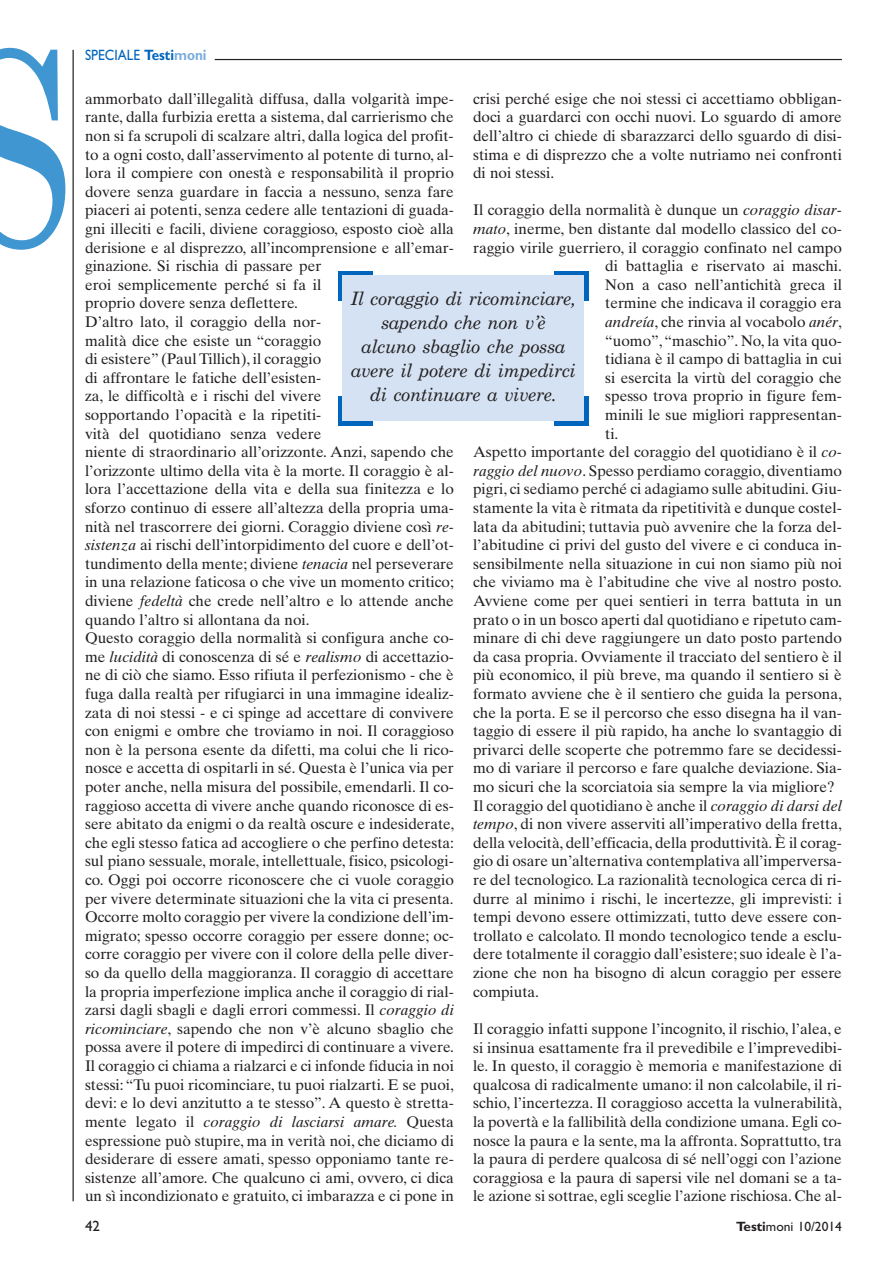
<style>
.page{position:relative;width:893px;height:1263px;background:#fff}
.page>*{position:absolute;margin:0;border:0;box-sizing:border-box;transform-origin:0 0}
.t1{font:italic 18.45px/24px "Century Schoolbook";letter-spacing:-.015em;color:#231f20;text-align:center}
.t2{font:15.3px/18.6px "Times Ten";color:#231f20;text-align:justify}
.t3{font:15px "Gill Sans";color:#0065bd;scale:.9 1}
.t4{font:15px "Gill Sans";color:#231f20}
.t5{font:13.5px "Gill Sans";color:#231f20}
.s1{font-weight:700}
.s2{font-weight:700;color:#7aacdc}
.s3{font-style:italic}
</style>
<div class="page">
<hr style="left:215px;top:59px;width:627px;height:1px;background:#231f20">
<hr style="left:73px;top:50px;width:1px;height:1151px;background:#231f20">
<svg style="left:0;top:48px;width:65px;height:202px"></svg>
<div style="left:554px;top:396px;width:35px;height:30px;background:#0065bd"></div>
<div style="left:338px;top:396px;width:35px;height:30px;background:#0065bd"></div>
<div style="left:554px;top:271px;width:35px;height:30px;background:#0065bd"></div>
<div style="left:338px;top:271px;width:35px;height:30px;background:#0065bd"></div>
<div style="left:342px;top:275px;width:242px;height:146px;background:#d4e2f3"></div>
<p class="t3" style="left:85px;top:50px;width:137px">SPECIALE <span class="s1">Testi</span><span class="s2">moni</span></p>
<p class="t2" style="left:85px;top:91px;width:371px;text-align:left">ammorbato dall’illegalità diffusa, dalla volgarità impe&shy;rante, dalla furbizia eretta a sistema, dal carrierismo che non si fa scrupoli di scalzare altri, dalla logica del profit&shy;to a ogni costo, dall’asservimento al potente di turno, al&shy;lora il compiere con onestà e responsabilità il proprio dovere senza guardare in faccia a nessuno, senza fare piaceri ai potenti, senza cedere alle tentazioni di guada&shy;gni illeciti e facili, diviene coraggioso, esposto cioè alla derisione e al disprezzo, all’incomprensione e all’emar&shy;ginazione. Si rischia di passare per<br>eroi semplicemente perché si fa il<br>proprio dovere senza deflettere.<br>D’altro lato, il coraggio della nor-<br>malità dice che esiste un “coraggio<br>di esistere” (Paul Tillich), il coraggio<br>di affrontare le fatiche dell’esisten-<br>za, le difficoltà e i rischi del vivere<br>sopportando l’opacità e la ripetiti-<br>vità del quotidiano senza vedere<br>niente di straordinario all’orizzonte. Anzi, sapendo che l’orizzonte ultimo della vita è la morte. Il coraggio è al&shy;lora l’accettazione della vita e della sua finitezza e lo sforzo continuo di essere all’altezza della propria uma&shy;nità nel trascorrere dei giorni. Coraggio diviene così <span class="s3">re&shy;sistenza</span> ai rischi dell’intorpidimento del cuore e dell’ot&shy;tundimento della mente; diviene <span class="s3">tenacia</span> nel perseverare in una relazione faticosa o che vive un momento critico; diviene <span class="s3">fedeltà</span> che crede nell’altro e lo attende anche quando l’altro si allontana da noi.<br>Questo coraggio della normalità si configura anche co&shy;me <span class="s3">lucidità</span> di conoscenza di sé e <span class="s3">realismo</span> di accettazio&shy;ne di ciò che siamo. Esso rifiuta il perfezionismo - che è fuga dalla realtà per rifugiarci in una immagine idealiz&shy;zata di noi stessi - e ci spinge ad accettare di convivere con enigmi e ombre che troviamo in noi. Il coraggioso non è la persona esente da difetti, ma colui che li rico&shy;nosce e accetta di ospitarli in sé. Questa è l’unica via per poter anche, nella misura del possibile, emendarli. Il co&shy;raggioso accetta di vivere anche quando riconosce di es&shy;sere abitato da enigmi o da realtà oscure e indesiderate, che egli stesso fatica ad accogliere o che perfino detesta: sul piano sessuale, morale, intellettuale, fisico, psicologi&shy;co. Oggi poi occorre riconoscere che ci vuole coraggio per vivere determinate situazioni che la vita ci presenta.<br>Occorre molto coraggio per vivere la condizione dell’im&shy;migrato; spesso occorre coraggio per essere donne; oc&shy;corre coraggio per vivere con il colore della pelle diver&shy;so da quello della maggioranza. Il coraggio di accettare la propria imperfezione implica anche il coraggio di rial&shy;zarsi dagli sbagli e dagli errori commessi. Il <span class="s3">coraggio di ricominciare</span>, sapendo che non v’è alcuno sbaglio che possa avere il potere di impedirci di continuare a vivere.<br>Il coraggio ci chiama a rialzarci e ci infonde fiducia in noi stessi: “Tu puoi ricominciare, tu puoi rialzarti. E se puoi, devi: e lo devi anzitutto a te stesso”. A questo è stretta&shy;mente legato il <span class="s3">coraggio di lasciarsi amare.</span> Questa espressione può stupire, ma in verità noi, che diciamo di desiderare di essere amati, spesso opponiamo tante re&shy;sistenze all’amore. Che qualcuno ci ami, ovvero, ci dica un sì incondizionato e gratuito, ci imbarazza e ci pone in</p>
<p class="t2" style="left:473px;top:91px;width:370px">crisi perché esige che noi stessi ci accettiamo obbligan&shy;doci a guardarci con occhi nuovi. Lo sguardo di amore dell’altro ci chiede di sbarazzarci dello sguardo di disi&shy;stima e di disprezzo che a volte nutriamo nei confronti di noi stessi.</p>
<p class="t2" style="left:473px;top:202px;width:370px">Il coraggio della normalità è dunque un <span class="s3">coraggio disar-</span></p>
<p class="t2" style="left:473px;top:221px;width:370px"><span class="s3">mato</span>, inerme, ben distante dal modello classico del co-</p>
<p class="t2" style="left:473px;top:240px;width:370px">raggio virile guerriero, il coraggio confinato nel campo</p>
<p class="t2" style="left:605px;top:258px;width:238px">di battaglia e riservato ai maschi.</p>
<p class="t2" style="left:605px;top:277px;width:238px">Non a caso nell’antichità greca il</p>
<p class="t2" style="left:605px;top:295px;width:238px">termine che indicava il coraggio era</p>
<p class="t2" style="left:605px;top:314px;width:238px"><span class="s3">andreía</span>, che rinvia al vocabolo <span class="s3">anér</span>,</p>
<p class="t2" style="left:605px;top:333px;width:238px">“uomo”, “maschio”. No, la vita quo-</p>
<p class="t2" style="left:605px;top:351px;width:238px">tidiana è il campo di battaglia in cui</p>
<p class="t2" style="left:605px;top:370px;width:238px">si esercita la virtù del coraggio che</p>
<p class="t2" style="left:605px;top:388px;width:238px">spesso trova proprio in figure fem-</p>
<p class="t2" style="left:605px;top:407px;width:238px">minili le sue migliori rappresentan-</p>
<p class="t2" style="left:605px;top:426px;width:15px">ti.</p>
<p class="t2" style="left:473px;top:444px;width:370px">Aspetto importante del coraggio del quotidiano è il <span class="s3">co-</span></p>
<p class="t2" style="left:473px;top:463px;width:370px"><span class="s3">raggio del nuovo</span>. Spesso perdiamo coraggio, diventiamo</p>
<p class="t2" style="left:473px;top:481px;width:370px">pigri, ci sediamo perché ci adagiamo sulle abitudini. Giu-</p>
<p class="t2" style="left:473px;top:500px;width:370px">stamente la vita è ritmata da ripetitività e dunque costel-</p>
<p class="t2" style="left:473px;top:519px;width:370px">lata da abitudini; tuttavia può avvenire che la forza del-</p>
<p class="t2" style="left:473px;top:537px;width:370px">l’abitudine ci privi del gusto del vivere e ci conduca in-</p>
<p class="t2" style="left:473px;top:556px;width:370px">sensibilmente nella situazione in cui non siamo più noi</p>
<p class="t2" style="left:473px;top:574px;width:370px">che viviamo ma è l’abitudine che vive al nostro posto.</p>
<p class="t2" style="left:473px;top:593px;width:370px">Avviene come per quei sentieri in terra battuta in un</p>
<p class="t2" style="left:473px;top:612px;width:370px">prato o in un bosco aperti dal quotidiano e ripetuto cam-</p>
<p class="t2" style="left:473px;top:630px;width:370px">minare di chi deve raggiungere un dato posto partendo</p>
<p class="t2" style="left:473px;top:649px;width:370px">da casa propria. Ovviamente il tracciato del sentiero è il</p>
<p class="t2" style="left:473px;top:667px;width:370px">più economico, il più breve, ma quando il sentiero si è</p>
<p class="t2" style="left:473px;top:686px;width:370px">formato avviene che è il sentiero che guida la persona,</p>
<p class="t2" style="left:473px;top:705px;width:370px">che la porta. E se il percorso che esso disegna ha il van-</p>
<p class="t2" style="left:473px;top:723px;width:370px">taggio di essere il più rapido, ha anche lo svantaggio di</p>
<p class="t2" style="left:473px;top:742px;width:370px">privarci delle scoperte che potremmo fare se decidessi-</p>
<p class="t2" style="left:473px;top:760px;width:370px">mo di variare il percorso e fare qualche deviazione. Sia-</p>
<p class="t2" style="left:473px;top:779px;width:363px">mo sicuri che la scorciatoia sia sempre la via migliore?</p>
<p class="t2" style="left:473px;top:798px;width:370px">Il coraggio del quotidiano è anche il <span class="s3">coraggio di darsi del</span></p>
<p class="t2" style="left:473px;top:816px;width:370px"><span class="s3">tempo</span>, di non vivere asserviti all’imperativo della fretta,</p>
<p class="t2" style="left:473px;top:835px;width:370px">della velocità, dell’efficacia, della produttività. È il corag-</p>
<p class="t2" style="left:473px;top:853px;width:370px">gio di osare un’alternativa contemplativa all’imperversa-</p>
<p class="t2" style="left:473px;top:872px;width:370px">re del tecnologico. La razionalità tecnologica cerca di ri-</p>
<p class="t2" style="left:473px;top:891px;width:370px">durre al minimo i rischi, le incertezze, gli imprevisti: i</p>
<p class="t2" style="left:473px;top:909px;width:370px">tempi devono essere ottimizzati, tutto deve essere con-</p>
<p class="t2" style="left:473px;top:928px;width:370px">trollato e calcolato. Il mondo tecnologico tende a esclu-</p>
<p class="t2" style="left:473px;top:946px;width:370px">dere totalmente il coraggio dall’esistere; suo ideale è l’a-</p>
<p class="t2" style="left:473px;top:965px;width:370px">zione che non ha bisogno di alcun coraggio per essere</p>
<p class="t2" style="left:473px;top:984px;width:67px">compiuta.</p>
<p class="t2" style="left:473px;top:1021px;width:371px">Il coraggio infatti suppone l’incognito, il rischio, l’alea, e si insinua esattamente fra il prevedibile e l’imprevedibi&shy;le. In questo, il coraggio è memoria e manifestazione di qualcosa di radicalmente umano: il non calcolabile, il ri&shy;schio, l’incertezza. Il coraggioso accetta la vulnerabilità, la povertà e la fallibilità della condizione umana. Egli co&shy;nosce la paura e la sente, ma la affronta. Soprattutto, tra la paura di perdere qualcosa di sé nell’oggi con l’azione coraggiosa e la paura di sapersi vile nel domani se a ta&shy;le azione si sottrae, egli sceglie l’azione rischiosa. Che al-</p>
<p class="t1" style="left:351px;top:288px;width:227px">Il coraggio di ricominciare, sapendo che non v’è<br>alcuno sbaglio che possa avere il potere di impedirci di continuare a vivere.</p>
<p class="t4" style="left:85px;top:1221px;width:16px">42</p>
<p class="t5" style="left:736px;top:1222px;width:107px"><span class="s1">Testi</span>moni 10/2014</p>
</div>
